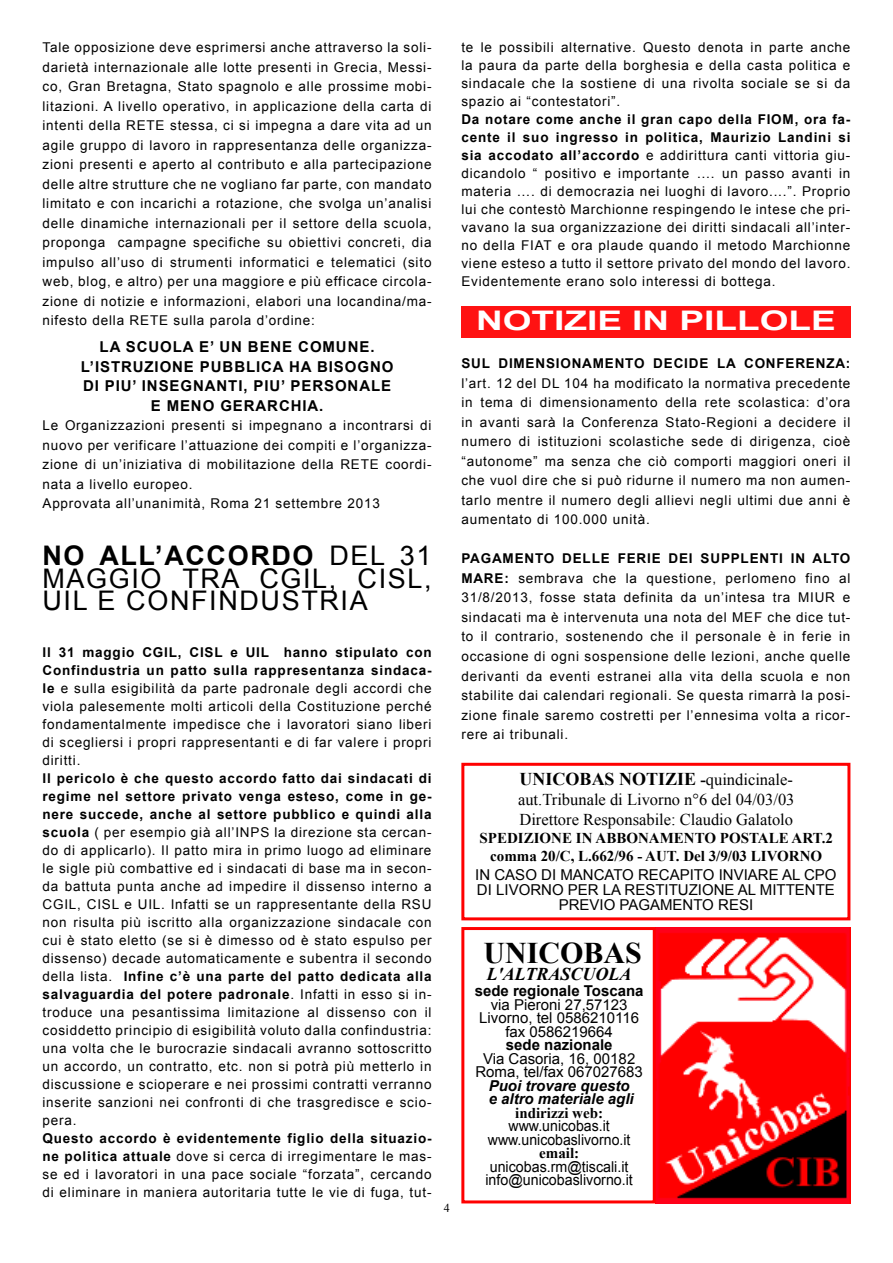
<style>
.page{position:relative;width:893px;height:1263px;background:#fff}
.page>*{position:absolute;margin:0;border:0;box-sizing:border-box;transform-origin:0 0}
.t1{font:700 30px "Times New Roman";color:#000}
.t2{font:27px/22.5px "Arial";letter-spacing:.06em;color:#000;text-align:justify}
.t3{font:700 27px "Arial";color:#fff;scale:1.37 1}
.t4{font:700 18px "Times New Roman";color:#000}
.t5{font:italic 700 18px "Times New Roman";color:#000}
.t6{font:16.5px "Times New Roman";color:#000}
.t7{font:15px/13.5px "Arial";color:#000;text-align:center}
.t8{font:700 15px "Arial";letter-spacing:.06em;color:#000}
.t9{font:700 15px/18px "Times New Roman";color:#000;text-align:center}
.t10{font:15px/13.5px "Arial";color:#000;text-align:center;scale:.95 1}
.t11{font:italic 700 15px/13.5px "Arial";color:#000;text-align:center}
.t12{font:15px "Arial";color:#000;scale:.94 1}
.t13{font:13.5px/18px "Arial";letter-spacing:.06em;color:#000;text-align:justify}
.t14{font:12px "Times New Roman";color:#000}
.s1{font-weight:700}
.s2{font-size:16.5px}
.s3{font-weight:400;font-size:16.5px}
.s4{font-weight:700;font-style:italic}
.s5{font-family:"Times New Roman";font-style:normal}
.s6{font-weight:400;font-style:normal}
.s7{font-family:"Times New Roman";font-weight:700}
</style>
<div class="page">
<div style="left:461px;top:306px;width:389px;height:32px;background:#ff1212"></div>
<img style="left:656px;top:927px;width:194px;height:276px">
<div style="left:461px;top:763px;width:389px;height:157px;border:3px solid #f00"></div>
<div style="left:461px;top:927px;width:195px;height:276px;border:3px solid #f00"></div>
<p class="t13" style="left:43px;top:38px;width:391px;line-height:19.5px">Tale opposizione deve esprimersi anche attraverso la soli&shy;darietà internazionale alle lotte presenti in Grecia, Messi&shy;co, Gran Bretagna, Stato spagnolo e alle prossime mobi&shy;litazioni. A livello operativo, in applicazione della carta di intenti della RETE stessa, ci si impegna a dare vita ad un agile gruppo di lavoro in rappresentanza delle organizza&shy;zioni presenti e aperto al contributo e alla partecipazione delle altre strutture che ne vogliano far parte, con mandato limitato e con incarichi a rotazione, che svolga un’analisi delle dinamiche internazionali per il settore della scuola, proponga campagne specifiche su obiettivi concreti, dia impulso all’uso di strumenti informatici e telematici (sito web, blog, e altro) per una maggiore e più efficace circola&shy;zione di notizie e informazioni, elabori una locandina/ma&shy;nifesto della RETE sulla parola d’ordine:</p>
<p class="t8" style="left:100px;top:337px;width:276px">LA SCUOLA E’ UN BENE COMUNE.</p>
<p class="t8" style="left:81px;top:357px;width:314px">L’ISTRUZIONE PUBBLICA HA BISOGNO</p>
<p class="t8" style="left:83px;top:376px;width:310px">DI PIU’ INSEGNANTI, PIU’ PERSONALE</p>
<p class="t8" style="left:151px;top:396px;width:174px">E MENO GERARCHIA.</p>
<p class="t13" style="left:43px;top:416px;width:391px;line-height:19.5px">Le Organizzazioni presenti si impegnano a incontrarsi di nuovo per verificare l’attuazione dei compiti e l’organizza&shy;zione di un’iniziativa di mobilitazione della RETE coordi&shy;nata a livello europeo.</p>
<p class="t13" style="left:43px;top:495px;width:339px">Approvata all’unanimità, Roma 21 settembre 2013</p>
<p class="t2" style="left:43px;top:545px;width:391px"><span class="s1">NO ALL’ACCORDO</span> DEL 31<br>MAGGIO TRA CGIL, CISL, UIL E CONFINDUSTRIA</p>
<p class="t13" style="left:43px;top:643px;width:391px"><span class="s1">Il 31 maggio CGIL, CISL e UIL hanno stipulato con Confindustria un patto sulla rappresentanza sindaca&shy;le</span> e sulla esigibilità da parte padronale degli accordi che viola palesemente molti articoli della Costituzione perché fondamentalmente impedisce che i lavoratori siano liberi di scegliersi i propri rappresentanti e di far valere i propri diritti.</p>
<p class="t13" style="left:43px;top:769px;width:391px"><span class="s1">Il pericolo è che questo accordo fatto dai sindacati di regime nel settore privato venga esteso, come in ge&shy;nere succede, anche al settore pubblico e quindi alla scuola</span> ( per esempio già all’INPS la direzione sta cercan&shy;do di applicarlo). Il patto mira in primo luogo ad eliminare le sigle più combattive ed i sindacati di base ma in secon&shy;da battuta punta anche ad impedire il dissenso interno a CGIL, CISL e UIL. Infatti se un rappresentante della RSU non risulta più iscritto alla organizzazione sindacale con cui è stato eletto (se si è dimesso od è stato espulso per dissenso) decade automaticamente e subentra il secondo della lista. <span class="s1">Infine c’è una parte del patto dedicata alla salvaguardia del potere padronale</span>. Infatti in esso si in&shy;troduce una pesantissima limitazione al dissenso con il cosiddetto principio di esigibilità voluto dalla confindustria: una volta che le burocrazie sindacali avranno sottoscritto un accordo, un contratto, etc. non si potrà più metterlo in discussione e scioperare e nei prossimi contratti verranno inserite sanzioni nei confronti di che trasgredisce e scio&shy;pera.</p>
<p class="t13" style="left:43px;top:1129px;width:391px"><span class="s1">Questo accordo è evidentemente figlio della situazio&shy;ne politica attuale</span> dove si cerca di irregimentare le mas&shy;se ed i lavoratori in una pace sociale “forzata”, cercando di eliminare in maniera autoritaria tutte le vie di fuga, tut-</p>
<p class="t14" style="left:444px;top:1200px;width:7px">4</p>
<p class="t13" style="left:461px;top:39px;width:391px">te le possibili alternative. Questo denota in parte anche la paura da parte della borghesia e della casta politica e sindacale che la sostiene di una rivolta sociale se si da spazio ai “contestatori”.</p>
<p class="t13" style="left:461px;top:111px;width:391px"><span class="s1">Da notare come anche il gran capo della FIOM, ora fa&shy;cente il suo ingresso in politica, Maurizio Landini si sia accodato all’accordo</span> e addirittura canti vittoria giu&shy;dicandolo “ positivo e importante …. un passo avanti in materia …. di democrazia nei luoghi di lavoro....”. Proprio lui che contestò Marchionne respingendo le intese che pri&shy;vavano la sua organizzazione dei diritti sindacali all’inter&shy;no della FIAT e ora plaude quando il metodo Marchionne viene esteso a tutto il settore privato del mondo del lavoro.<br>Evidentemente erano solo interessi di bottega.</p>
<p class="t3" style="left:476px;top:303px;width:264px">NOTIZIE IN PILLOLE</p>
<p class="t13" style="left:461px;top:354px;width:391px;line-height:19.5px"><span class="s1">SUL DIMENSIONAMENTO DECIDE LA CONFERENZA: </span>l’art. 12 del DL 104 ha modificato la normativa precedente in tema di dimensionamento della rete scolastica: d’ora in avanti sarà la Conferenza Stato-Regioni a decidere il numero di istituzioni scolastiche sede di dirigenza, cioè “autonome” ma senza che ciò comporti maggiori oneri il che vuol dire che si può ridurne il numero ma non aumen&shy;tarlo mentre il numero degli allievi negli ultimi due anni è aumentato di 100.000 unità.</p>
<p class="t13" style="left:461px;top:549px;width:391px;line-height:19.5px"><span class="s1">PAGAMENTO DELLE FERIE DEI SUPPLENTI IN ALTO MARE:</span> sembrava che la questione, perlomeno fino al 31/8/2013, fosse stata definita da un’intesa tra MIUR e sindacati ma è intervenuta una nota del MEF che dice tut&shy;to il contrario, sostenendo che il personale è in ferie in occasione di ogni sospensione delle lezioni, anche quelle derivanti da eventi estranei alla vita della scuola e non stabilite dai calendari regionali. Se questa rimarrà la posi&shy;zione finale saremo costretti per l’ennesima volta a ricor&shy;rere ai tribunali.</p>
<p class="t4" style="left:520px;top:767px;width:275px">UNICOBAS NOTIZIE <span class="s2">-</span><span class="s3">quindicinale-</span></p>
<p class="t6" style="left:518px;top:788px;width:278px">aut.Tribunale di Livorno n°6 del 04/03/03</p>
<p class="t6" style="left:519px;top:808px;width:275px">Direttore Responsabile: Claudio Galatolo</p>
<p class="t9" style="left:480px;top:828px;width:355px">SPEDIZIONE IN ABBONAMENTO POSTALE ART.2 comma 20/C, L.662/96 - AUT. Del 3/9/03 LIVORNO</p>
<p class="t7" style="left:475px;top:867px;width:363px;line-height:15px">IN CASO DI MANCATO RECAPITO INVIARE AL CPO<br>DI LIVORNO PER LA RESTITUZIONE AL MITTENTE<br>PREVIO PAGAMENTO RESI</p>
<p class="t1" style="left:484px;top:933px;width:160px">UNICOBAS</p>
<p class="t5" style="left:487px;top:961px;width:146px">L'ALTRASCUOLA</p>
<p class="t7" style="left:475px;top:984px;width:170px"><span class="s1">sede regionale Toscana </span>via Pieroni 27,57123<br>Livorno, tel 0586210116 fax 0586219664<br><span class="s1">sede nazionale<br></span>Via Casoria, 16, 00182<br>Roma, tel/fax 067027683<br><span class="s4">Puoi trovare questo</span></p>
<p class="t11" style="left:489px;top:1093px;width:147px">e altro materiale agli <span class="s5">indirizzi web: </span><span class="s6">www.unicobas.it</span></p>
<p class="t12" style="left:488px;top:1130px;width:153px">www.unicobaslivorno.it</p>
<p class="t10" style="left:490px;top:1146px;width:148px"><span class="s7">email: </span>unicobas.rm@tiscali.it</p>
<p class="t10" style="left:485px;top:1173px;width:157px">info@unicobaslivorno.it</p>
</div>
